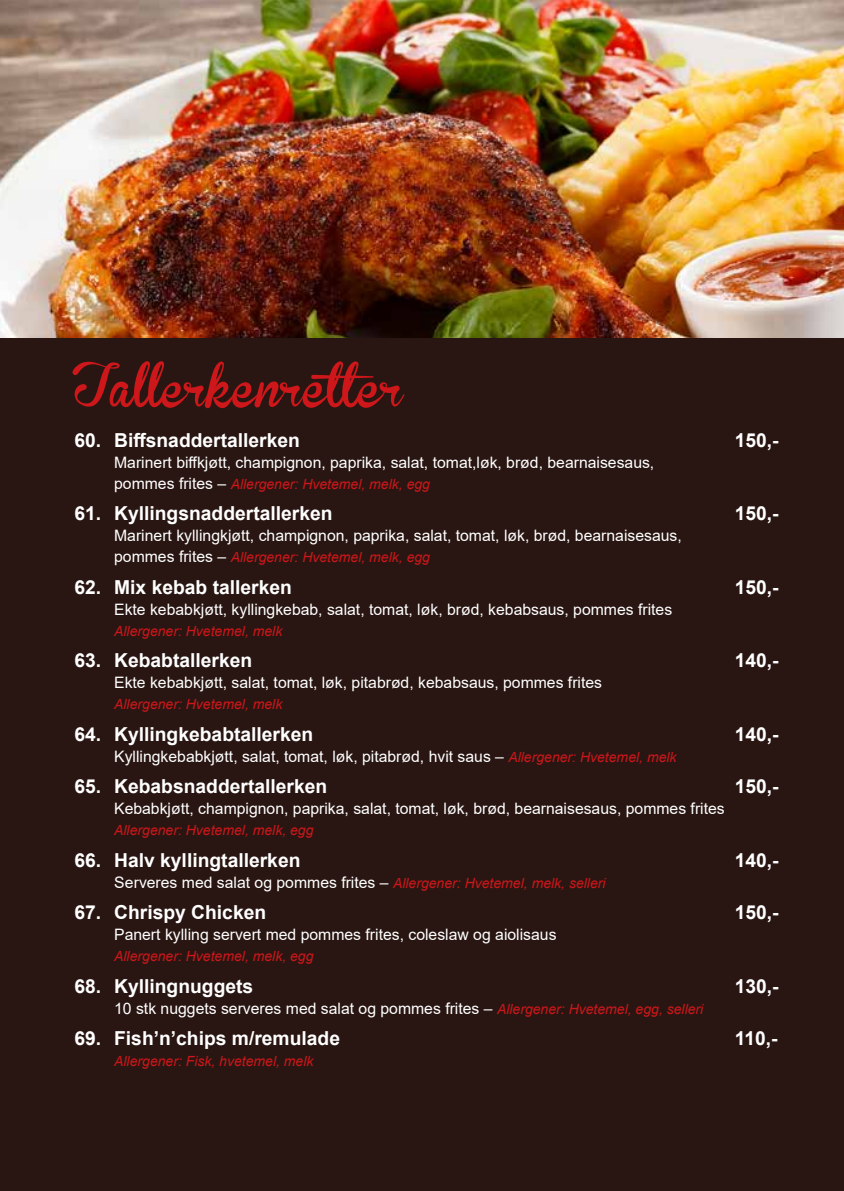
<style>
.page{position:relative;width:844px;height:1191px;background:#fff}
.page>*{position:absolute;margin:0;border:0;box-sizing:border-box;transform-origin:0 0}
.t1{font:63px "Brannboll Fet Num";color:#cd171a}
.t2{font:700 19.25px "Arial";color:#fff}
.t3{font:15.75px "Arial";color:#fff}
.t4{font:italic 14px "Arial";color:#cd171a}
.s1{font-style:normal;font-size:15.75px;color:#fff}
.s2{font-style:italic;font-size:14px;color:#cd171a}
</style>
<div class="page">
<div style="left:0;top:0;width:843px;height:1191px;background:#291612"></div>
<hr style="left:843px;top:0;width:1px;height:1191px;background:#291612">
<img style="left:0;top:0;width:843px;height:337px">
<hr style="left:843px;top:853px;width:1px;height:338px;background:#fff">
<h1 class="t1" style="left:74px;top:346px;width:330px">Tallerkenretter</h1>
<p class="t2" style="left:74px;top:426px;width:227px">60. Biffsnaddertallerken</p>
<p class="t2" style="left:734px;top:426px;width:45px">150,-</p>
<p class="t3" style="left:114px;top:451px;width:541px">Marinert biffkjøtt, champignon, paprika, salat, tomat,løk, brød, bearnaisesaus,</p>
<p class="t4" style="left:114px;top:474px;width:317px"><span class="s1">pommes frites –</span> Allergener: Hvetemel, melk, egg</p>
<p class="t2" style="left:74px;top:500px;width:259px">61. Kyllingsnaddertallerken</p>
<p class="t2" style="left:734px;top:500px;width:45px">150,-</p>
<p class="t3" style="left:114px;top:525px;width:569px">Marinert kyllingkjøtt, champignon, paprika, salat, tomat, løk, brød, bearnaisesaus,</p>
<p class="t4" style="left:114px;top:548px;width:317px"><span class="s1">pommes frites –</span> Allergener: Hvetemel, melk, egg</p>
<p class="t2" style="left:74px;top:573px;width:219px">62. Mix kebab tallerken</p>
<p class="t2" style="left:734px;top:573px;width:45px">150,-</p>
<p class="t3" style="left:114px;top:598px;width:559px">Ekte kebabkjøtt, kyllingkebab, salat, tomat, løk, brød, kebabsaus, pommes frites</p>
<p class="t4" style="left:114px;top:621px;width:170px">Allergener: Hvetemel, melk</p>
<p class="t2" style="left:74px;top:647px;width:179px">63. Kebabtallerken</p>
<p class="t2" style="left:734px;top:647px;width:45px">140,-</p>
<p class="t3" style="left:114px;top:672px;width:489px">Ekte kebabkjøtt, salat, tomat, løk, pitabrød, kebabsaus, pommes frites</p>
<p class="t4" style="left:114px;top:695px;width:170px">Allergener: Hvetemel, melk</p>
<p class="t2" style="left:74px;top:720px;width:240px">64. Kyllingkebabtallerken</p>
<p class="t2" style="left:734px;top:720px;width:45px">140,-</p>
<p class="t3" style="left:114px;top:745px;width:563px">Kyllingkebabkjøtt, salat, tomat, løk, pitabrød, hvit saus – <span class="s2">Allergener: Hvetemel, melk</span></p>
<p class="t2" style="left:74px;top:773px;width:254px">65. Kebabsnaddertallerken</p>
<p class="t2" style="left:734px;top:773px;width:45px">150,-</p>
<p class="t3" style="left:114px;top:798px;width:612px">Kebabkjøtt, champignon, paprika, salat, tomat, løk, brød, bearnaisesaus, pommes frites</p>
<p class="t4" style="left:114px;top:821px;width:201px">Allergener: Hvetemel, melk, egg</p>
<p class="t2" style="left:74px;top:846px;width:227px">66. Halv kyllingtallerken</p>
<p class="t2" style="left:734px;top:846px;width:45px">140,-</p>
<p class="t4" style="left:114px;top:873px;width:493px"><span class="s1">Serveres med salat og pommes frites –</span> Allergener: Hvetemel, melk, selleri</p>
<p class="t2" style="left:74px;top:899px;width:193px">67. Chrispy Chicken</p>
<p class="t2" style="left:734px;top:899px;width:45px">150,-</p>
<p class="t3" style="left:114px;top:924px;width:444px">Panert kylling servert med pommes frites, coleslaw og aiolisaus</p>
<p class="t4" style="left:114px;top:947px;width:201px">Allergener: Hvetemel, melk, egg</p>
<p class="t2" style="left:74px;top:972px;width:180px">68. Kyllingnuggets</p>
<p class="t2" style="left:734px;top:972px;width:45px">130,-</p>
<p class="t3" style="left:114px;top:997px;width:590px">10 stk nuggets serveres med salat og pommes frites – <span class="s2">Allergener: Hvetemel, egg, selleri</span></p>
<p class="t2" style="left:74px;top:1025px;width:267px">69. Fish’n’chips m/remulade</p>
<p class="t2" style="left:734px;top:1025px;width:44px">110,-</p>
<p class="t4" style="left:114px;top:1052px;width:201px">Allergener: Fisk, hvetemel, melk</p>
</div>
